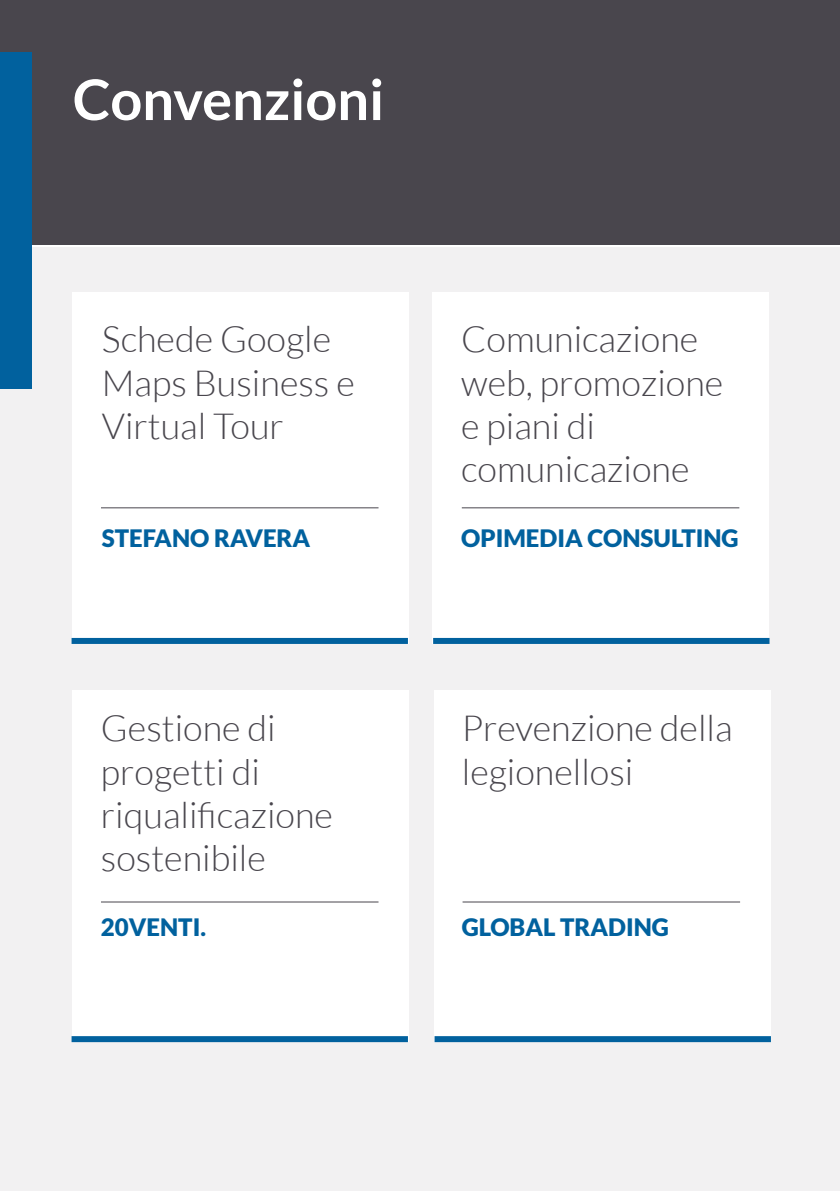
<style>
.page{position:relative;width:840px;height:1191px;background:#fff}
.page>*{position:absolute;margin:0;border:0;box-sizing:border-box;transform-origin:0 0}
.t1{font:700 56px "Lato";color:#fff}
.t2{font:300 36px/43.2px "Lato";color:#49464d}
.t3{font:900 24px "Lato";color:#01619e}
</style>
<div class="page">
<div style="left:0;top:247px;width:839px;height:944px;background:#f2f1f2"></div>
<div style="left:72px;top:292px;width:336px;height:352px;background:#fff"></div>
<div style="left:72px;top:690px;width:336px;height:352px;background:#fff"></div>
<div style="left:434px;top:690px;width:336px;height:352px;background:#fff"></div>
<div style="left:432px;top:292px;width:336px;height:352px;background:#fff"></div>
<div style="left:71px;top:638px;width:336px;height:6px;background:#01619e"></div>
<div style="left:71px;top:1036px;width:336px;height:6px;background:#01619e"></div>
<div style="left:434px;top:1036px;width:336px;height:6px;background:#01619e"></div>
<div style="left:433px;top:638px;width:336px;height:6px;background:#01619e"></div>
<div style="left:0;top:0;width:839px;height:244px;background:#49464d"></div>
<hr style="left:101px;top:507px;width:277px;height:1px;background:#49464d">
<hr style="left:462px;top:901px;width:277px;height:1px;background:#49464d">
<hr style="left:101px;top:901px;width:277px;height:1px;background:#49464d">
<hr style="left:461px;top:507px;width:278px;height:1px;background:#49464d">
<div style="left:0;top:52px;width:32px;height:336px;background:#01619e"></div>
<h1 class="t1" style="left:73px;top:68px;width:313px">Convenzioni</h1>
<p class="t2" style="left:102px;top:318px;width:254px">Schede Google<br>Maps Business e<br>Virtual Tour</p>
<p class="t3" style="left:102px;top:524px;width:210px">STEFANO RAVERA</p>
<p class="t2" style="left:101px;top:707px;width:233px">Gestione di progetti di riqualificazione sostenibile</p>
<p class="t3" style="left:101px;top:913px;width:106px">20VENTI.</p>
<p class="t2" style="left:461px;top:318px;width:263px">Comunicazione web, promozione e piani di comunicazione</p>
<p class="t3" style="left:461px;top:524px;width:279px">OPIMEDIA CONSULTING</p>
<p class="t2" style="left:461px;top:707px;width:272px">Prevenzione della legionellosi</p>
<p class="t3" style="left:461px;top:913px;width:209px">GLOBAL TRADING</p>
</div>
